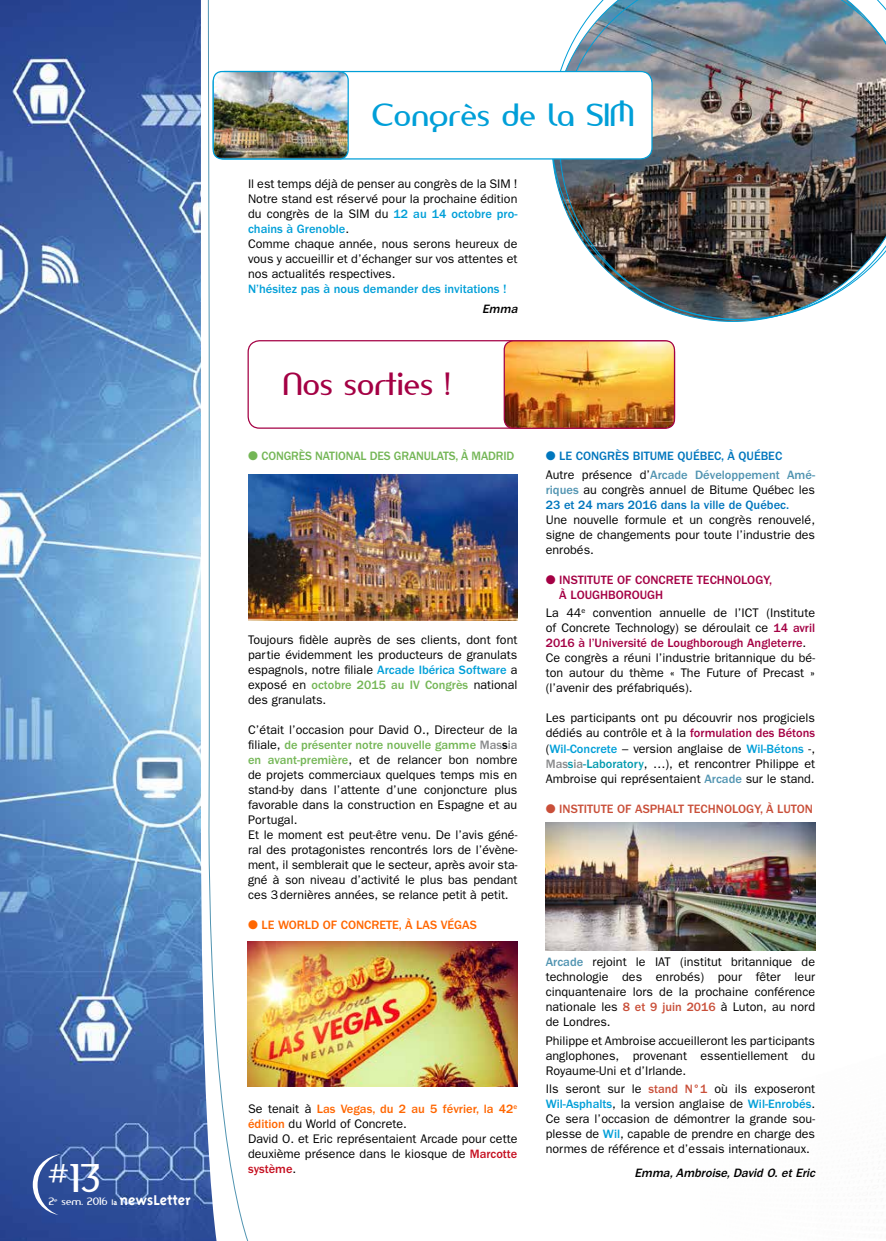
<style>
.page{position:relative;width:886px;height:1241px;background:#fff}
.page>*{position:absolute;margin:0;border:0;box-sizing:border-box;transform-origin:0 0}
.t1{font:37.25px "Amerika Sans";color:#fff}
.t2{font:30px "Amerika Sans";color:#009fd8}
.t3{font:30px "Amerika Sans";color:#a40044}
.t4{font:700 16.25px "Triplex";color:#fff}
.t5{font:12.5px/15px "Franklin Gothic";color:#000;text-align:justify}
.t6{font:500 12.5px/18.5px "Franklin Gothic";color:#0076bd}
.t7{font:500 12.5px/15px "Franklin Gothic";color:#a40044}
.t8{font:500 12.5px "Franklin Gothic";color:#009fd8}
.t9{font:500 12.5px "Franklin Gothic";letter-spacing:-.01em;color:#74b656;scale:.96 1}
.t10{font:500 12.5px "Franklin Gothic";color:#c94f39}
.t11{font:italic 500 12.5px "Franklin Gothic";color:#000}
.t12{font:500 12.5px "Franklin Gothic";color:#f60}
.s1{font-family:"Amerika Sans";font-weight:400;font-size:10px}
.s2{font-size:8.12px}
.s3{font-weight:500;color:#009fd8}
.s4{font-weight:500;color:#74b656}
.s5{font-weight:500;color:#87888a}
.s6{font-weight:500}
.s7{font-weight:500;color:#f60}
.s8{font-weight:500;color:#c50e1f}
.s9{font-weight:400;color:#000}
.s10{color:#5194b1}
.s11{font-weight:500;color:#a40044}
.s12{font-weight:500;color:#009aae}
.s13{font-weight:500;color:#5194b1}
.s14{font-weight:500;color:#c94f39}
</style>
<div class="page">
<img style="left:0;top:0;width:207px;height:1240px">
<svg style="left:207px;top:0;width:48px;height:1240px"></svg>
<svg style="left:33px;top:1153px;width:28px;height:61px;background:#4b66a6"></svg>
<img style="left:559px;top:0;width:327px;height:320px">
<div style="left:213px;top:71px;width:439px;height:88px;background:#fff;border-radius:11px"></div>
<div style="left:213px;top:71px;width:440px;height:88px;border:1px solid #009fd8;border-radius:11px"></div>
<img style="left:213px;top:71px;width:135px;height:88px">
<div style="left:213px;top:71px;width:136px;height:88px;border:1px solid #009fd8;border-radius:9px"></div>
<div style="left:248px;top:341px;width:426px;height:87px;background:#fff;border-radius:11px"></div>
<div style="left:247px;top:340px;width:428px;height:88px;border:1px solid #a40044;border-radius:11px"></div>
<img style="left:504px;top:341px;width:170px;height:87px">
<div style="left:504px;top:340px;width:171px;height:89px;border:1px solid #a40044;border-radius:9px"></div>
<img style="left:248px;top:941px;width:270px;height:145px">
<img style="left:248px;top:475px;width:270px;height:145px">
<img style="left:546px;top:822px;width:269px;height:128px">
<h1 class="t1" style="left:47px;top:1154px;width:54px">#13</h1>
<h3 class="t4" style="left:49px;top:1190px;width:144px"><span class="s1">2</span><sup>e</sup> <span class="s1">sem. 2016</span> <span class="s2">la</span> newsLetter</h3>
<h2 class="t2" style="left:371px;top:96px;width:264px">Congrès de la SIM</h2>
<p class="t5" style="left:248px;top:176px;width:271px;text-align:left">Il est temps déjà de penser au congrès de la SIM !<br>Notre stand est réservé pour la prochaine édition du congrès de la SIM du <span class="s3">12 au 14 octobre pro&shy;chains à Grenoble</span>.<br>Comme chaque année, nous serons heureux de vous y accueillir et d’échanger sur vos attentes et nos actualités respectives.</p>
<p class="t8" style="left:248px;top:282px;width:260px">N’hésitez pas à nous demander des invitations !</p>
<p class="t11" style="left:482px;top:302px;width:40px">Emma</p>
<h2 class="t3" style="left:282px;top:365px;width:169px">Nos sorties !</h2>
<p class="t9" style="left:248px;top:449px;width:279px">● CONGRÈS NATIONAL DES GRANULATS, À MADRID</p>
<p class="t5" style="left:248px;top:632px;width:271px">Toujours fidèle auprès de ses clients, dont font partie évidemment les producteurs de granulats espagnols, notre filiale <span class="s3">Arcade Ibérica Software</span> a exposé en <span class="s4">octobre 2015 au IV Congrès</span> national des granulats.</p>
<p class="t5" style="left:248px;top:722px;width:271px;text-align:left">C’était l’occasion pour David O., Directeur de la filiale, <span class="s4">de présenter notre nouvelle gamme</span> <span class="s5">Mas</span><span class="s6">s</span><span class="s5">ia </span><span class="s4">en avant-première</span>, et de relancer bon nombre de projets commerciaux quelques temps mis en stand-by dans l’attente d’une conjoncture plus favorable dans la construction en Espagne et au Portugal.<br>Et le moment est peut-être venu. De l’avis géné&shy;ral des protagonistes rencontrés lors de l’évène&shy;ment, il semblerait que le secteur, après avoir sta&shy;gné à son niveau d’activité le plus bas pendant ces 3dernières années, se relance petit à petit.</p>
<p class="t12" style="left:248px;top:917px;width:230px">● LE WORLD OF CONCRETE, À LAS VÉGAS</p>
<p class="t5" style="left:248px;top:1100px;width:271px;text-align:left">Se tenait à <span class="s7">Las Vegas, du 2 au 5 février, la 42</span><sup>e </sup><span class="s7">édition</span> du World of Concrete.<br>David O. et Eric représentaient Arcade pour cette deuxième présence dans le kiosque de <span class="s8">Marcotte système</span>.</p>
<p class="t6" style="left:546px;top:447px;width:271px">● LE CONGRÈS BITUME QUÉBEC, À QUÉBEC<br><span class="s9">Autre présence d’</span><span class="s10">Arcade Développement Amé-</span></p>
<p class="t6" style="left:546px;top:482px;width:271px;line-height:15px"><span class="s10">riques</span> <span class="s9">au congrès annuel de Bitume Québec les<br></span>23 et 24 mars 2016 dans la ville de Québec.</p>
<p class="t5" style="left:546px;top:512px;width:271px">Une nouvelle formule et un congrès renouvelé, signe de changements pour toute l’industrie des enrobés.</p>
<p class="t7" style="left:559px;top:572px;width:214px;text-indent:-14px">● INSTITUTE OF CONCRETE TECHNOLOGY,<br>À LOUGHBOROUGH</p>
<p class="t5" style="left:546px;top:605px;width:271px;text-align:left">La 44<sup>e</sup> convention annuelle de l’ICT (Institute of Concrete Technology) se déroulait ce <span class="s11">14 avril 2016 à l’Université de Loughborough Angleterre</span>.<br>Ce congrès a réuni l’industrie britannique du bé&shy;ton autour du thème « The Future of Precast » (l’avenir des préfabriqués).</p>
<p class="t5" style="left:546px;top:710px;width:271px">Les participants ont pu découvrir nos progiciels dédiés au contrôle et à la <span class="s11">formulation des Bétons </span>(<span class="s3">Wil-Concrete</span> – version anglaise de <span class="s3">Wil-Bétons</span> -, <span class="s5">Mas</span><span class="s12">s</span><span class="s5">ia</span><span class="s12">-Laboratory</span>, …), et rencontrer Philippe et Ambroise qui représentaient <span class="s13">Arcade</span> sur le stand.</p>
<p class="t10" style="left:546px;top:801px;width:269px">● INSTITUTE OF ASPHALT TECHNOLOGY, À LUTON</p>
<p class="t5" style="left:546px;top:954px;width:271px"><span class="s13">Arcade</span> rejoint le IAT (institut britannique de technologie des enrobés) pour fêter leur cinquantenaire lors de la prochaine conférence nationale les <span class="s14">8 et 9 juin 2016</span> à Luton, au nord de Londres.</p>
<p class="t5" style="left:546px;top:1032px;width:271px">Philippe et Ambroise accueilleront les participants anglophones, provenant essentiellement du Royaume-Uni et d’Irlande.</p>
<p class="t5" style="left:546px;top:1081px;width:271px">Ils seront sur le <span class="s14">stand N°1</span> où ils exposeront <span class="s3">Wil-Asphalts</span>, la version anglaise de <span class="s3">Wil-Enrobés</span>.<br>Ce sera l’occasion de démontrer la grande sou&shy;plesse de <span class="s3">Wil</span>, capable de prendre en charge des normes de référence et d’essais internationaux.</p>
<p class="t11" style="left:634px;top:1165px;width:185px">Emma,Ambroise,David O.etEric</p>
</div>
